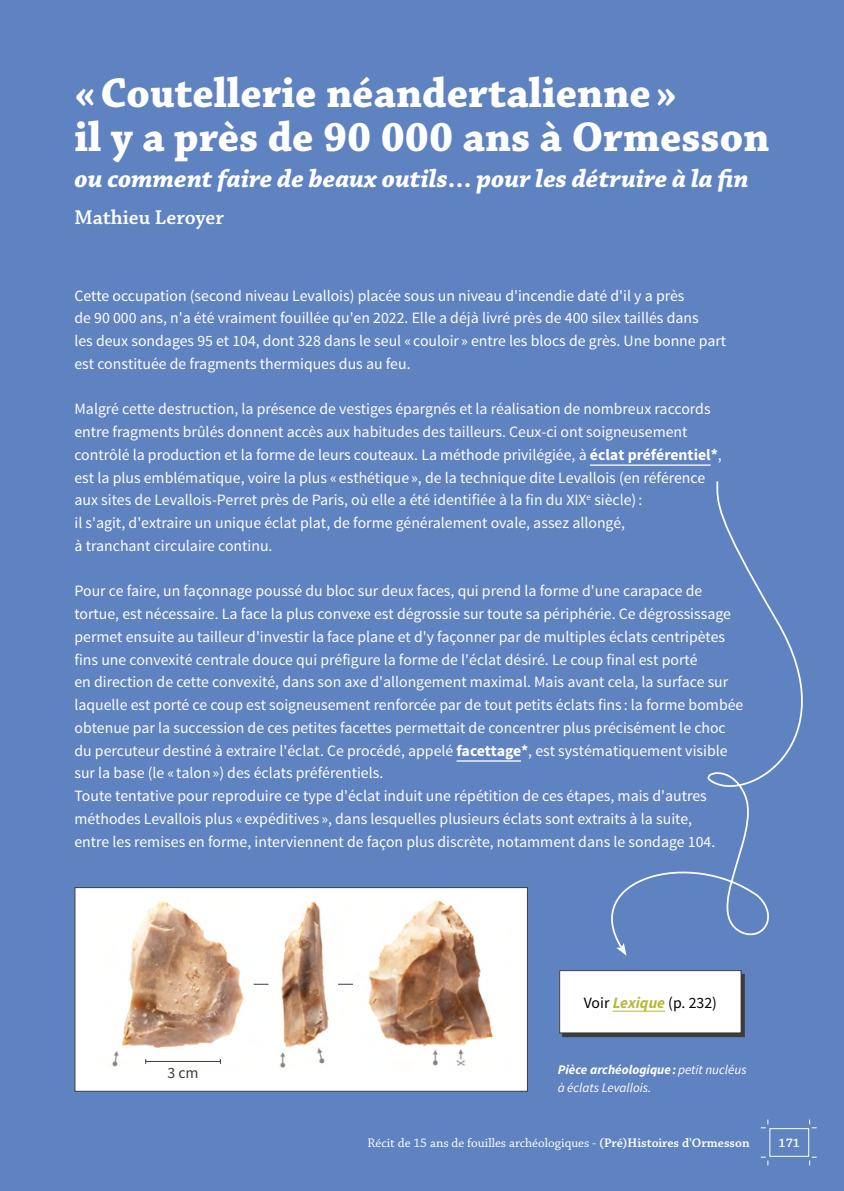
<style>
.page{position:relative;width:844px;height:1191px;background:#fff}
.page>*{position:absolute;margin:0;border:0;box-sizing:border-box;transform-origin:0 0}
.t1{font:700 43.75px/43.8px "Chaparral Pro";color:#fff}
.t2{font:italic 700 26.25px "Chaparral Pro";color:#fff}
.t3{font:600 21px "Chaparral Pro";color:#fff}
.t4{font:15.75px/22.8px "Source Sans Pro";color:#fff}
.t5{font:15.75px "Source Sans Pro";color:#000}
.t6{font:15.75px "Source Sans Pro";color:#3c3c3b}
.t7{font:13.12px "Chaparral Pro";color:#fff}
.t8{font:italic 13.12px/17.5px "Source Sans Pro";color:#fff}
.t9{font:600 13.12px "Chaparral Pro";color:#fff}
.s1{font-weight:700}
.s2{font-weight:700;font-style:italic;color:#b5b937}
.s3{font-weight:600}
</style>
<div class="page">
<div style="left:0;top:0;width:843px;height:1191px;background:#5f82c1"></div>
<div style="left:74px;top:887px;width:453px;height:204px;background:#fff;border:1px solid #3c3c3b"></div>
<img style="left:112px;top:900px;width:381px;height:168px">
<hr style="left:589px;top:464px;width:121px;height:2px;background:#fff">
<hr style="left:456px;top:760px;width:65px;height:1px;background:#fff">
<svg style="left:253px;top:983px;width:15px;height:1px"></svg>
<svg style="left:338px;top:983px;width:15px;height:1px"></svg>
<hr style="left:146px;top:1061px;width:74px;height:1px;background:#3c3c3b">
<div style="left:562px;top:974px;width:182px;height:63px;background:#3c3c3b"></div>
<div style="left:559px;top:970px;width:181px;height:63px;background:#fff"></div>
<hr style="left:612px;top:1010px;width:53px;height:1px;background:#b5b937">
<div style="left:559px;top:970px;width:182px;height:63px;border:1px solid #3c3c3b"></div>
<svg style="left:611px;top:481px;width:192px;height:462px"></svg>
<svg style="left:616px;top:943px;width:10px;height:12px"></svg>
<svg style="left:760px;top:1119px;width:8px;height:9px"></svg>
<svg style="left:760px;top:1156px;width:8px;height:9px"></svg>
<svg style="left:809px;top:1119px;width:7px;height:9px"></svg>
<svg style="left:809px;top:1156px;width:7px;height:9px"></svg>
<div style="left:769px;top:1128px;width:39px;height:28px;border:1px solid #fff"></div>
<h1 class="t1" style="left:74px;top:72px;width:696px">«Coutellerie néandertalienne »<br>il y a près de 90 000 ans à Ormesson</h1>
<h2 class="t2" style="left:74px;top:164px;width:675px">ou comment faire de beaux outils… pour les détruire à la fin</h2>
<h3 class="t3" style="left:74px;top:205px;width:151px">Mathieu Leroyer</h3>
<p class="t4" style="left:74px;top:284px;width:653px">Cette occupation (second niveau Levallois) placée sous un niveau d'incendie daté d'il y a près<br>de 90 000 ans, n'a été vraiment fouillée qu'en 2022. Elle a déjà livré près de 400 silex taillés dans<br>les deux sondages 95 et 104, dont 328 dans le seul « couloir » entre les blocs de grès. Une bonne part est constituée de fragments thermiques dus au feu.</p>
<p class="t4" style="left:74px;top:398px;width:648px">Malgré cette destruction, la présence de vestiges épargnés et la réalisation de nombreux raccords entre fragments brûlés donnent accès aux habitudes des tailleurs. Ceux-ci ont soigneusement contrôlé la production et la forme de leurs couteaux. La méthode privilégiée, à <span class="s1">éclat préférentiel*</span>, est la plus emblématique, voire la plus « esthétique », de la technique dite Levallois (en référence aux sites de Levallois-Perret près de Paris, où elle a été identifiée à la fin du XIX<sup>e</sup> siècle):<br>il s'agit, d'extraire un unique éclat plat, de forme généralement ovale, assez allongé,<br>à tranchant circulaire continu.</p>
<p class="t4" style="left:74px;top:580px;width:670px">Pour ce faire, un façonnage poussé du bloc sur deux faces, qui prend la forme d'une carapace de tortue, est nécessaire. La face la plus convexe est dégrossie sur toute sa périphérie. Ce dégrossissage permet ensuite au tailleur d'investir la face plane et d'y façonner par de multiples éclats centripètes fins une convexité centrale douce qui préfigure la forme de l'éclat désiré. Le coup final est porté<br>en direction de cette convexité, dans son axe d'allongement maximal. Mais avant cela, la surface sur laquelle est porté ce coup est soigneusement renforcée par de tout petits éclats fins : la forme bombée obtenue par la succession de ces petites facettes permettait de concentrer plus précisément le choc du percuteur destiné à extraire l'éclat. Ce procédé, appelé <span class="s1">facettage*</span>, est systématiquement visible sur la base (le « talon») des éclats préférentiels.<br>Toute tentative pour reproduire ce type d'éclat induit une répétition de ces étapes, mais d'autres méthodes Levallois plus « expéditives », dans lesquelles plusieurs éclats sont extraits à la suite,<br>entre les remises en forme, interviennent de façon plus discrète, notamment dans le sondage 104.</p>
<p class="t6" style="left:167px;top:1063px;width:33px">3 cm</p>
<p class="t5" style="left:583px;top:992px;width:135px">Voir <span class="s2">Lexique</span> (p. 232)</p>
<p class="t8" style="left:557px;top:1061px;width:190px"><span class="s1">Pièce archéologique :</span>petit nucléus à éclats Levallois.</p>
<p class="t7" style="left:367px;top:1135px;width:383px">Récit de 15 ans de fouilles archéologiques - <span class="s3">(Pré)Histoires d'Ormesson</span></p>
<p class="t9" style="left:778px;top:1135px;width:23px">171</p>
</div>
